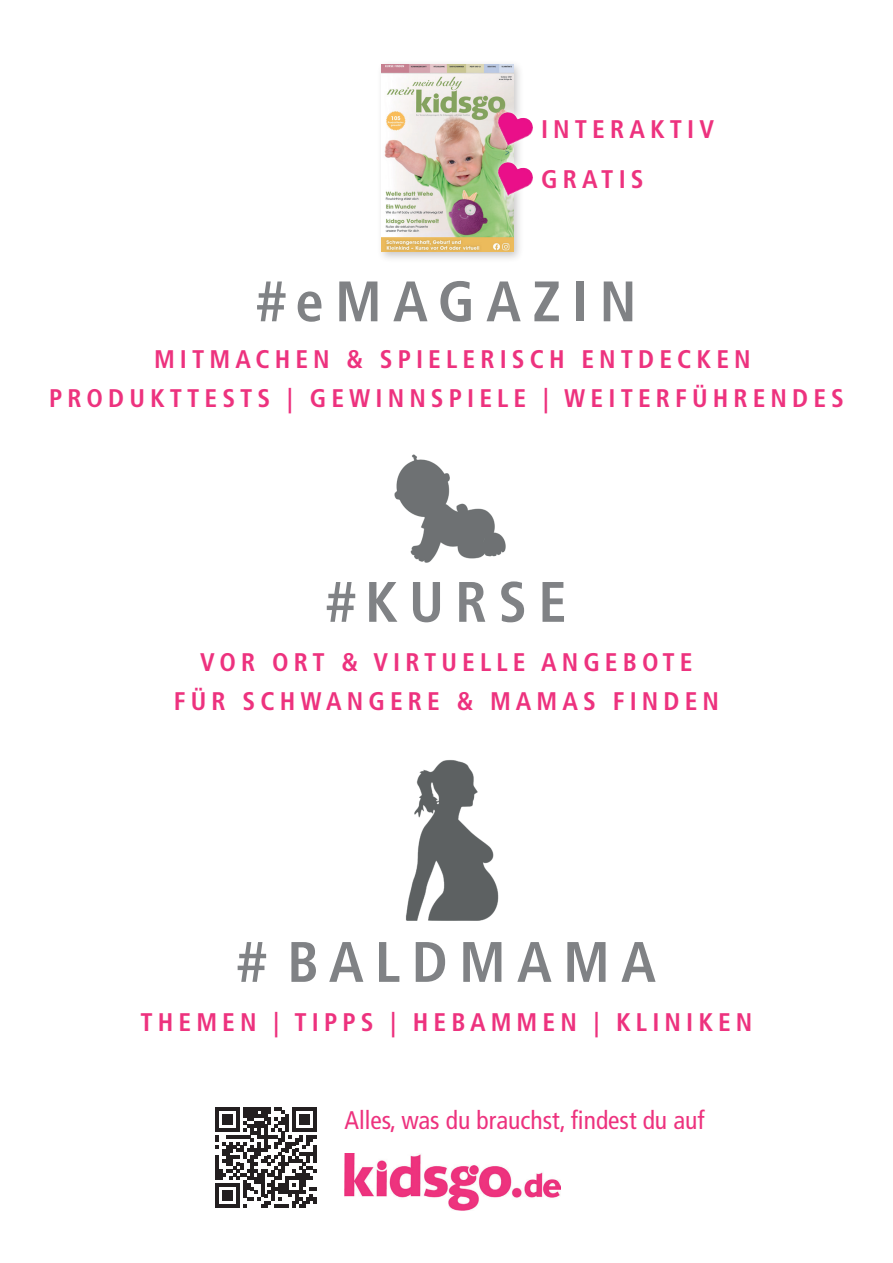
<style>
.page{position:relative;width:893px;height:1263px;background:#fff}
.page>*{position:absolute;margin:0;border:0;box-sizing:border-box;transform-origin:0 0}
.t1{font:700 condensed 57px "Frutiger LT Std";letter-spacing:.2em;color:#808285}
.t2{font:700 condensed 25.5px/39px "Frutiger LT Std";letter-spacing:.2em;color:#ed327e;text-align:center}
.t3{font:condensed 25.5px "Frutiger LT Std";color:#ed327e}
</style>
<div class="page">
<img style="left:406px;top:760px;width:93px;height:161px">
<img style="left:394px;top:454px;width:112px;height:109px">
<img style="left:344px;top:1153px;width:216px;height:57px">
<div style="left:376px;top:59px;width:148px;height:204px;background:#231f20;opacity:.25"></div>
<img style="left:382px;top:64px;width:131px;height:188px">
<svg style="left:216px;top:1107px;width:100px;height:101px"></svg>
<svg style="left:482px;top:100px;width:51px;height:111px"></svg>
<img style="left:498px;top:162px;width:35px;height:34px">
<p class="t2" style="left:541px;top:104px;width:174px;line-height:49.9px;text-align:left">INTERAKTIV<br>GRATIS</p>
<h1 class="t1" style="left:256px;top:268px;width:381px"># eMAGAZIN</h1>
<p class="t2" style="left:49px;top:340px;width:796px">MITMACHEN &amp; SPIELERISCH ENTDECKEN<br>PRODUKTTESTS | GEWINNSPIELE | WEITERFÜHRENDES</p>
<h1 class="t1" style="left:326px;top:568px;width:242px"># KURSE</h1>
<p class="t2" style="left:174px;top:642px;width:547px">VOR ORT &amp; VIRTUELLE ANGEBOTE<br>FÜR SCHWANGERE &amp; MAMAS FINDEN</p>
<h1 class="t1" style="left:237px;top:928px;width:420px"># BALDMAMA</h1>
<p class="t2" style="left:140px;top:1003px;width:613px">THEMEN | TIPPS | HEBAMMEN | KLINIKEN</p>
<p class="t3" style="left:344px;top:1105px;width:362px">Alles, was du brauchst, findest du auf</p>
</div>
